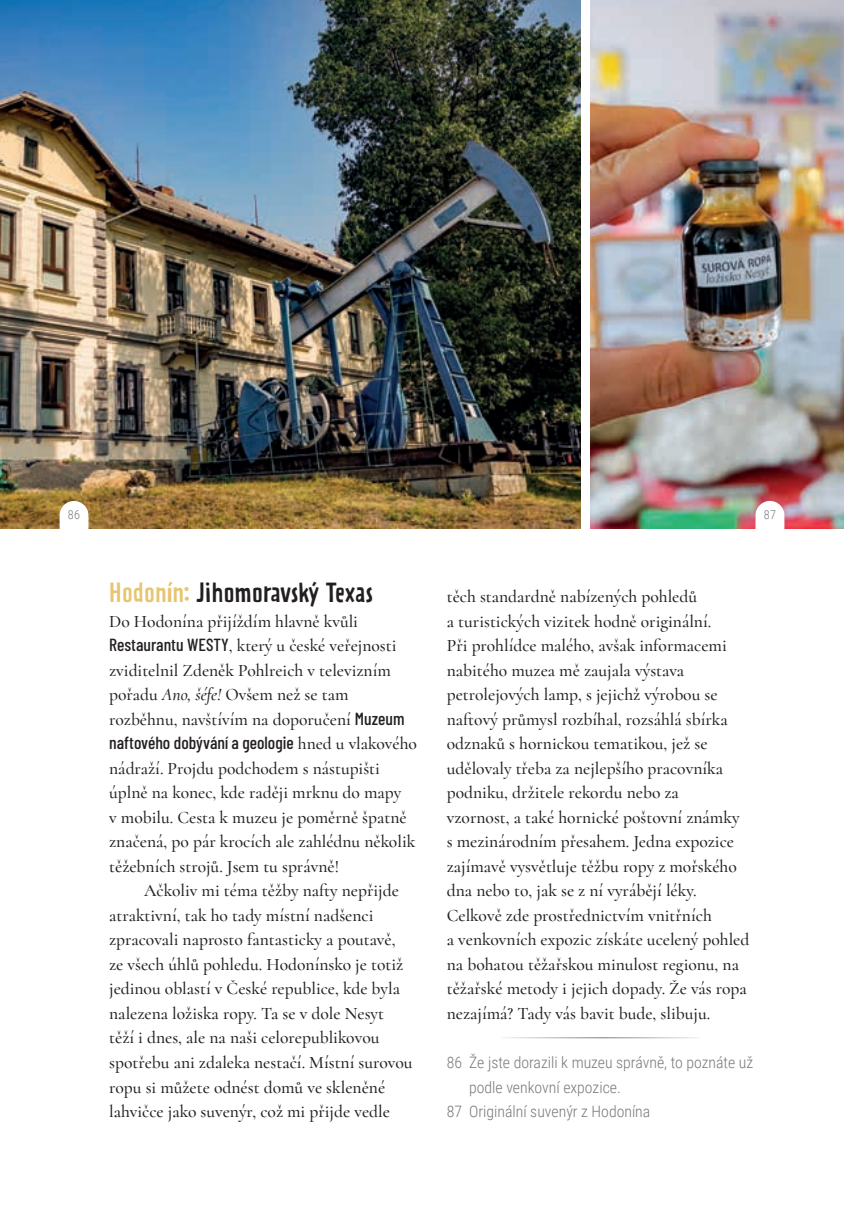
<style>
.page{position:relative;width:844px;height:1206px;background:#fff}
.page>*{position:absolute;margin:0;border:0;box-sizing:border-box;transform-origin:0 0}
.t1{font:24.5px "Prater Sans Pro";color:#231f20}
.t2{font:500 17.5px/24.5px "Cormorant";color:#231f20}
.t3{font:500 17.5px "Barlow Condensed";color:#231f20}
.t4{font:300 15.75px "Roboto Condensed";color:#76787b}
.t5{font:300 12.25px "Roboto Condensed";color:#76787b}
.s1{color:#e6c572}
.s2{font-family:"Barlow Condensed"}
.s3{font-style:italic}
.s4{font-family:"Cormorant"}
</style>
<div class="page">
<img style="left:0;top:0;width:580px;height:528px">
<img style="left:590px;top:0;width:253px;height:528px">
<svg style="left:60px;top:501px;width:28px;height:27px"></svg>
<svg style="left:755px;top:501px;width:29px;height:28px"></svg>
<p class="t5" style="left:68px;top:506px;width:14px">86</p>
<p class="t5" style="left:763px;top:506px;width:14px">87</p>
<h1 class="t1" style="left:109px;top:577px;width:266px"><span class="s1">Hodonín:</span> Jihomoravský Texas</h1>
<p class="t2" style="left:109px;top:609px;width:297px">Do Hodonína přijíždím hlavně kvůli <span class="s2">Restaurantu WESTY</span>, který u české veřejnosti zviditelnil Zdeněk Pohlreich v televizním pořadu <span class="s3">Ano, šéfe!</span> Ovšem než se tam rozběhnu, navštívím na doporučení <span class="s2">Muzeum</span></p>
<p class="t3" style="left:109px;top:730px;width:309px">naftového dobývání a geologie <span class="s4">hned u vlakového</span></p>
<p class="t2" style="left:109px;top:756px;width:307px">nádraží. Projdu podchodem s nástupišti úplně na konec, kde raději mrknu do mapy<br>v mobilu. Cesta k muzeu je poměrně špatně značená, po pár krocích ale zahlédnu několik těžebních strojů. Jsem tu správně!</p>
<p class="t2" style="left:109px;top:878px;width:305px;text-indent:35px">Ačkoliv mi téma těžby nafty nepřijde atraktivní, tak ho tady místní nadšenci zpracovali naprosto fantasticky a poutavě, ze všech úhlů pohledu. Hodonínsko je totiž jedinou oblastí v České republice, kde byla nalezena ložiska ropy. Ta se v dole Nesyt těží i dnes, ale na naši celorepublikovou spotřebu ani zdaleka nestačí. Místní surovou ropu si můžete odnést domů ve skleněné lahvičce jako suvenýr, což mi přijde vedle</p>
<p class="t2" style="left:446px;top:584px;width:304px">těch standardně nabízených pohledů<br>a turistických vizitek hodně originální.<br>Při prohlídce malého, avšak informacemi nabitého muzea mě zaujala výstava petrolejových lamp, s jejichž výrobou se naftový průmysl rozbíhal, rozsáhlá sbírka odznaků s hornickou tematikou, jež se udělovaly třeba za nejlepšího pracovníka podniku, držitele rekordu nebo za<br>vzornost, a také hornické poštovní známky s mezinárodním přesahem. Jedna expozice zajímavě vysvětluje těžbu ropy z mořského dna nebo to, jak se z ní vyrábějí léky.<br>Celkově zde prostřednictvím vnitřních<br>a venkovních expozic získáte ucelený pohled na bohatou těžařskou minulost regionu, na těžařské metody i jejich dopady. Že vás ropa nezajímá? Tady vás bavit bude, slibuju.</p>
<p class="t4" style="left:446px;top:1051px;width:308px">86 Že jste dorazili k muzeu správně, to poznáte už</p>
<p class="t4" style="left:469px;top:1075px;width:153px">podle venkovní expozice.</p>
<p class="t4" style="left:446px;top:1100px;width:205px">87 Originální suvenýr z Hodonína</p>
</div>
